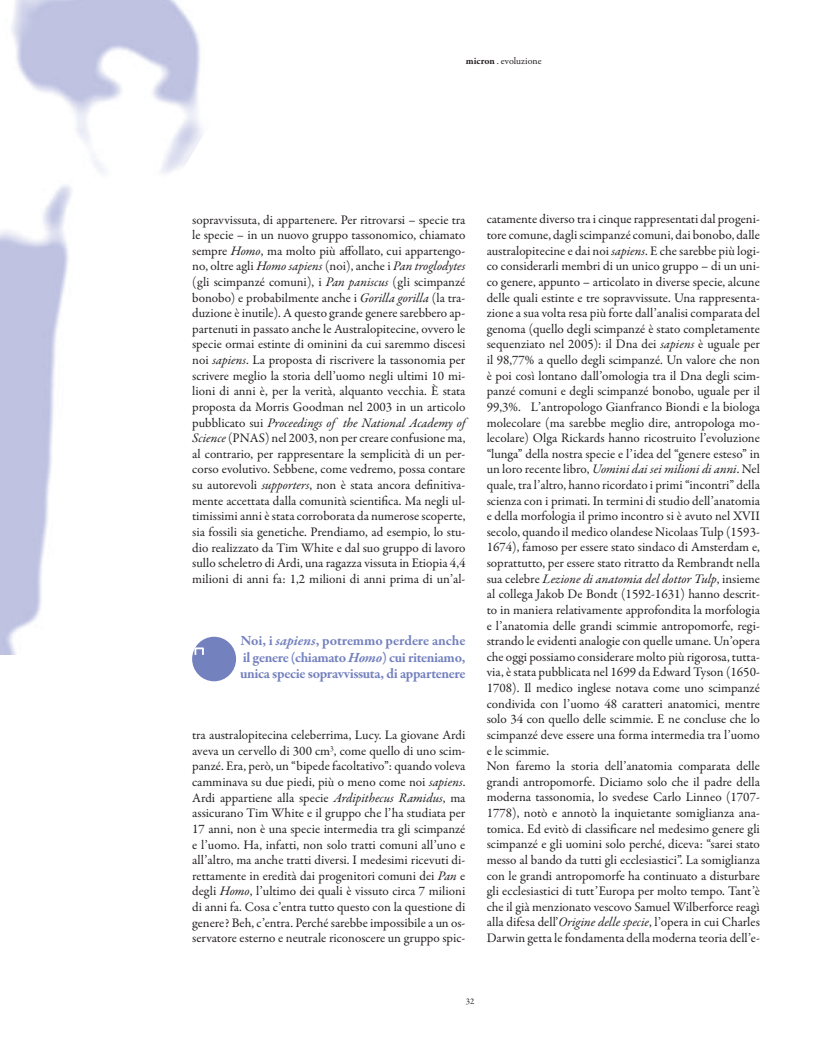
<style>
.page{position:relative;width:829px;height:1054px;background:#fff}
.page>*{position:absolute;margin:0;border:0;box-sizing:border-box;transform-origin:0 0}
.t1{font:700 14.38px/16.2px "Garamond Premr Pro";letter-spacing:-.03em;color:#7481bf;text-align:justify}
.t2{font:13.12px/15.6px "Garamond Premr Pro";color:#231f20;text-align:justify}
.t3{font:10px "Garamond Premr Pro";color:#231f20}
.t4{font:8.75px "Garamond Premr Pro";color:#231f20}
.s1{font-weight:700}
.s2{font-style:italic}
</style>
<div class="page">
<img style="left:0;top:0;width:209px;height:654px">
<svg style="left:144px;top:103px;width:65px;height:427px"></svg>
<div style="left:192px;top:637px;width:44px;height:44px;background:#7481bf;border-radius:50%"></div>
<svg style="left:194px;top:647px;width:10px;height:8px"></svg>
<p class="t3" style="left:466px;top:55px;width:77px"><span class="s1">micron</span> . evoluzione</p>
<p class="t2" style="left:192px;top:212px;width:275px">sopravvissuta, di appartenere. Per ritrovarsi – specie tra le specie – in un nuovo gruppo tassonomico, chiamato sempre <span class="s2">Homo</span>, ma molto più affollato, cui appartengo&shy;no, oltre agli <span class="s2">Homo sapiens</span> (noi), anche i <span class="s2">Pan troglodytes </span>(gli scimpanzé comuni), i <span class="s2">Pan paniscus</span> (gli scimpanzé bonobo) e probabilmente anche i <span class="s2">Gorilla gorilla</span> (la tra&shy;duzione è inutile). A questo grande genere sarebbero ap&shy;partenuti in passato anche le Australopitecine, ovvero le specie ormai estinte di ominini da cui saremmo discesi noi <span class="s2">sapiens</span>. La proposta di riscrivere la tassonomia per scrivere meglio la storia dell’uomo negli ultimi 10 mi&shy;lioni di anni è, per la verità, alquanto vecchia. È stata proposta da Morris Goodman nel 2003 in un articolo pubblicato sui <span class="s2">Proceedings of the National Academy of Science</span> (PNAS) nel 2003, non per creare confusione ma, al contrario, per rappresentare la semplicità di un per&shy;corso evolutivo. Sebbene, come vedremo, possa contare su autorevoli <span class="s2">supporters</span>, non è stata ancora definitiva&shy;mente accettata dalla comunità scientifica. Ma negli ul&shy;timissimi anni è stata corroborata da numerose scoperte, sia fossili sia genetiche. Prendiamo, ad esempio, lo stu&shy;dio realizzato da Tim White e dal suo gruppo di lavoro sullo scheletro di Ardi, una ragazza vissuta in Etiopia 4,4 milioni di anni fa: 1,2 milioni di anni prima di un’al-</p>
<p class="t1" style="left:240px;top:633px;width:227px">Noi, i <span class="s2">sapiens</span>, potremmo perdere anche il genere (chiamato <span class="s2">Homo</span>) cui riteniamo, unica specie sopravvissuta, di appartenere</p>
<p class="t2" style="left:192px;top:727px;width:275px">tra australopitecina celeberrima, Lucy. La giovane Ardi aveva un cervello di 300 cm<sup>3</sup>, come quello di uno scim&shy;panzé. Era, però, un “bipede facoltativo”: quando voleva camminava su due piedi, più o meno come noi <span class="s2">sapiens</span>.<br>Ardi appartiene alla specie <span class="s2">Ardipithecus Ramidus</span>, ma assicurano Tim White e il gruppo che l’ha studiata per 17 anni, non è una specie intermedia tra gli scimpanzé e l’uomo. Ha, infatti, non solo tratti comuni all’uno e all’altro, ma anche tratti diversi. I medesimi ricevuti di&shy;rettamente in eredità dai progenitori comuni dei <span class="s2">Pan</span> e degli <span class="s2">Homo</span>, l’ultimo dei quali è vissuto circa 7 milioni di anni fa. Cosa c’entra tutto questo con la questione di genere? Beh, c’entra. Perché sarebbe impossibile a un os&shy;servatore esterno e neutrale riconoscere un gruppo spic-</p>
<p class="t2" style="left:486px;top:212px;width:275px;text-align:left">catamente diverso tra i cinque rappresentati dal progeni&shy;tore comune, dagli scimpanzé comuni, dai bonobo, dalle australopitecine e dai noi <span class="s2">sapiens</span>. E che sarebbe più logi&shy;co considerarli membri di un unico gruppo – di un uni&shy;co genere, appunto – articolato in diverse specie, alcune delle quali estinte e tre sopravvissute. Una rappresenta&shy;zione a sua volta resa più forte dall’analisi comparata del genoma (quello degli scimpanzé è stato completamente sequenziato nel 2005): il Dna dei <span class="s2">sapiens</span> è uguale per il 98,77% a quello degli scimpanzé. Un valore che non è poi così lontano dall’omologia tra il Dna degli scim&shy;panzé comuni e degli scimpanzé bonobo, uguale per il 99,3%. L’antropologo Gianfranco Biondi e la biologa molecolare (ma sarebbe meglio dire, antropologa mo&shy;lecolare) Olga Rickards hanno ricostruito l’evoluzione “lunga” della nostra specie e l’idea del “genere esteso” in un loro recente libro, <span class="s2">Uomini dai sei milioni di anni</span>. Nel quale, tra l’altro, hanno ricordato i primi “incontri” della scienza con i primati. In termini di studio dell’anatomia e della morfologia il primo incontro si è avuto nel XVII secolo, quando il medico olandese Nicolaas Tulp (1593- 1674), famoso per essere stato sindaco di Amsterdam e, soprattutto, per essere stato ritratto da Rembrandt nella sua celebre <span class="s2">Lezione di anatomia del dottor Tulp</span>, insieme al collega Jakob De Bondt (1592-1631) hanno descrit&shy;to in maniera relativamente approfondita la morfologia e l’anatomia delle grandi scimmie antropomorfe, regi&shy;strando le evidenti analogie con quelle umane. Un’opera che oggi possiamo considerare molto più rigorosa, tutta&shy;via, è stata pubblicata nel 1699 da Edward Tyson (1650- 1708). Il medico inglese notava come uno scimpanzé condivida con l’uomo 48 caratteri anatomici, mentre solo 34 con quello delle scimmie. E ne concluse che lo scimpanzé deve essere una forma intermedia tra l’uomo e le scimmie.<br>Non faremo la storia dell’anatomia comparata delle grandi antropomorfe. Diciamo solo che il padre della moderna tassonomia, lo svedese Carlo Linneo (1707- 1778), notò e annotò la inquietante somiglianza ana&shy;tomica. Ed evitò di classificare nel medesimo genere gli scimpanzé e gli uomini solo perché, diceva: “sarei stato messo al bando da tutti gli ecclesiastici”. La somiglianza con le grandi antropomorfe ha continuato a disturbare gli ecclesiastici di tutt’Europa per molto tempo. Tant’è che il già menzionato vescovo Samuel Wilberforce reagì alla difesa dell’<span class="s2">Origine delle specie</span>, l’opera in cui Charles Darwin getta le fondamenta della moderna teoria dell’e-</p>
<p class="t4" style="left:466px;top:996px;width:10px">32</p>
</div>
